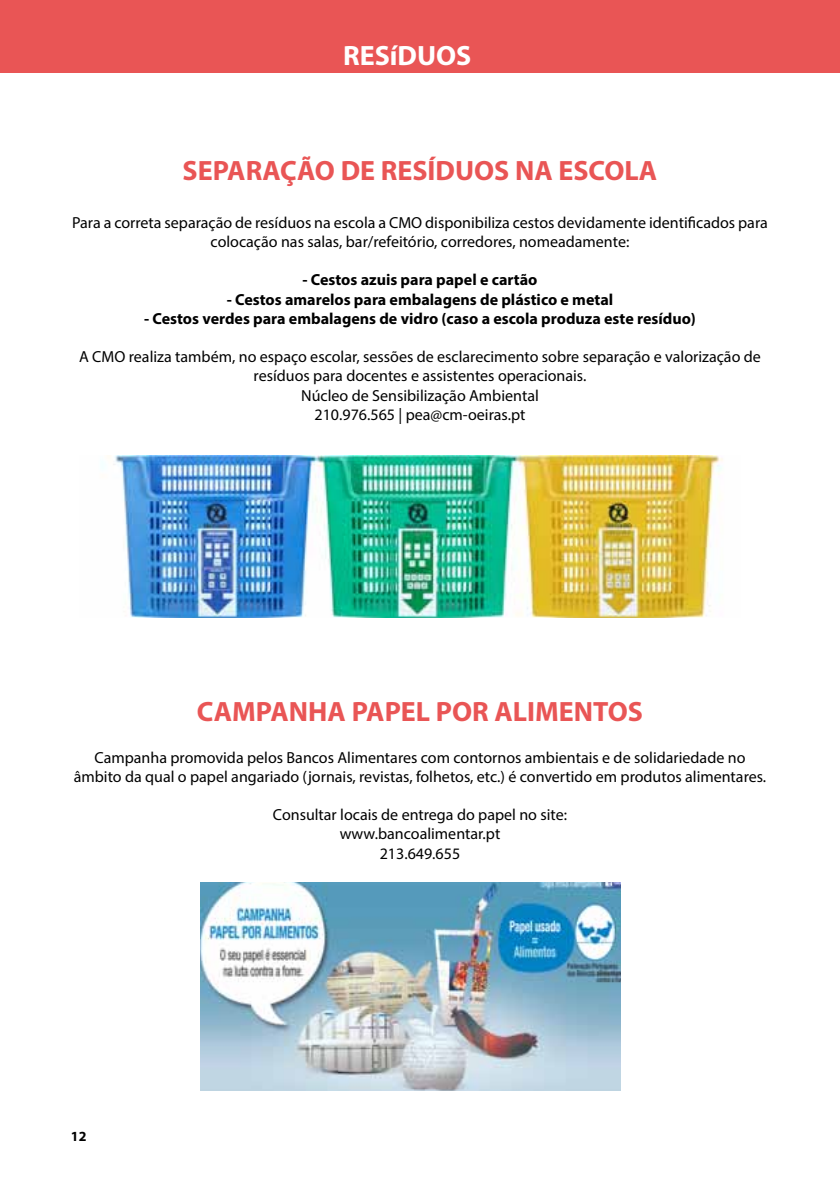
<style>
.page{position:relative;width:840px;height:1191px;background:#fff}
.page>*{position:absolute;margin:0;border:0;box-sizing:border-box;transform-origin:0 0}
.t1{font:700 28px "Myriad Pro";color:#e95555}
.t2{font:700 28px "Myriad Pro";color:#fff}
.t3{font:16px/19.2px "Myriad Pro";color:#000;text-align:center}
.t4{font:700 16px "Myriad Pro";color:#000}
.t5{font:700 14px "Myriad Pro";color:#000}
</style>
<div class="page">
<div style="left:0;top:0;width:839px;height:72px;background:#e95555"></div>
<img style="left:102px;top:455px;width:621px;height:162px">
<img style="left:200px;top:882px;width:420px;height:208px">
<hr style="left:839px;top:0;width:1px;height:71px;background:#56bbd3">
<h1 class="t2" style="left:343px;top:37px;width:130px">RESíDUOS</h1>
<h1 class="t1" style="left:182px;top:152px;width:476px">SEPARAÇÃO DE RESÍDUOS NA ESCOLA</h1>
<p class="t3" style="left:72px;top:213px;width:697px">Para a correta separação de resíduos na escola a CMO disponibiliza cestos devidamente identificados para colocação nas salas, bar/refeitório, corredores, nomeadamente:</p>
<p class="t4" style="left:302px;top:270px;width:236px">- Cestos azuis para papel e cartão</p>
<p class="t4" style="left:227px;top:289px;width:388px">- Cestos amarelos para embalagens de plástico e metal</p>
<p class="t4" style="left:144px;top:308px;width:553px">- Cestos verdes para embalagens de vidro (caso a escola produza este resíduo)</p>
<p class="t3" style="left:79px;top:347px;width:683px">A CMO realiza também, no espaço escolar, sessões de esclarecimento sobre separação e valorização de resíduos para docentes e assistentes operacionais.<br>Núcleo de Sensibilização Ambiental<br>210.976.565 | pea@cm-oeiras.pt</p>
<h1 class="t1" style="left:197px;top:693px;width:447px">CAMPANHA PAPEL POR ALIMENTOS</h1>
<p class="t3" style="left:74px;top:747px;width:693px">Campanha promovida pelos Bancos Alimentares com contornos ambientais e de solidariedade no âmbito da qual o papel angariado (jornais, revistas, folhetos, etc.) é convertido em produtos alimentares.</p>
<p class="t3" style="left:273px;top:805px;width:295px">Consultar locais de entrega do papel no site: www.bancoalimentar.pt<br>213.649.655</p>
<p class="t5" style="left:71px;top:1126px;width:17px">12</p>
</div>
